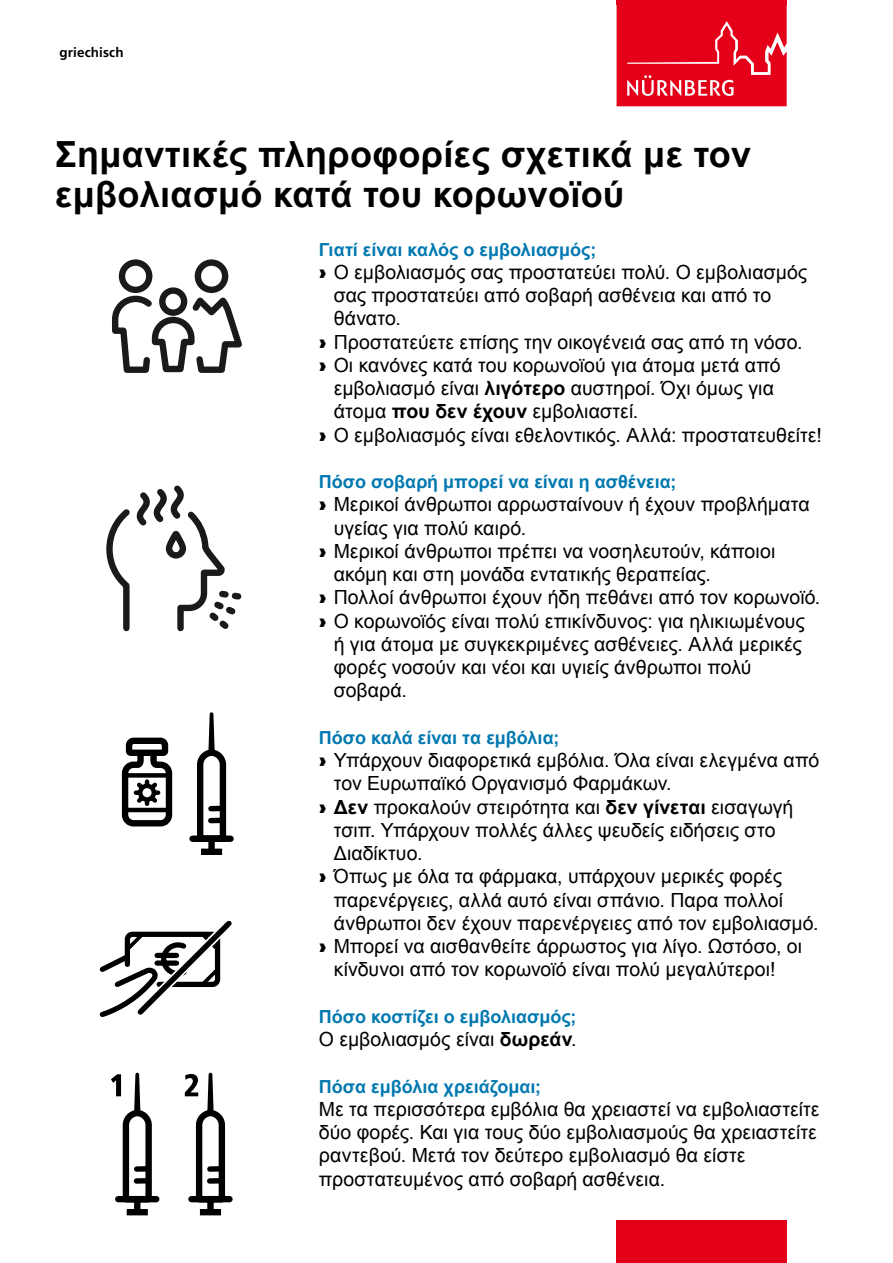
<style>
.page{position:relative;width:893px;height:1263px;background:#fff}
.page>*{position:absolute;margin:0;border:0;box-sizing:border-box;transform-origin:0 0}
.t1{font:700 36px/40.5px "Arial";letter-spacing:.01em;color:#000}
.Fließtext_FS{font:19.5px/23.2px "Arial";color:#000}
.Arial_bold_blau_13_1{font:700 18px "Arial";color:#0078b0}
.Fließtext_bold{font:700 13.5px "Frutiger LT Std";letter-spacing:.01em;color:#000}
.s1{font-family:"Frutiger LT Std";font-weight:900}
.s2{font-weight:700}
</style>
<div class="page">
<div style="left:617px;top:1220px;width:170px;height:43px;background:#e30018"></div>
<svg style="left:617px;top:0;width:170px;height:106px;background:#e5142a"></svg>
<svg style="left:112px;top:259px;width:130px;height:114px"></svg>
<svg style="left:106px;top:485px;width:136px;height:147px"></svg>
<svg style="left:121px;top:737px;width:52px;height:90px"></svg>
<svg style="left:189px;top:712px;width:45px;height:143px"></svg>
<div style="left:204px;top:849px;width:15px;height:6px;background:#000"></div>
<svg style="left:111px;top:1073px;width:49px;height:143px"></svg>
<svg style="left:185px;top:1073px;width:48px;height:143px"></svg>
<svg style="left:99px;top:921px;width:133px;height:96px"></svg>
<p class="Fließtext_bold" style="left:60px;top:44px;width:66px">griechisch</p>
<p class="t1" style="left:55px;top:135px;width:697px">Σημαντικές πληροφορίες σχετικά με τον εμβολιασμό κατά του κορωνοϊού</p>
<p class="Arial_bold_blau_13_1" style="left:319px;top:237px;width:279px">Γιατί είναι καλός ο εμβολιασμός;</p>
<p class="Fließtext_FS" style="left:334px;top:260px;width:475px;text-indent:-15px"><span class="s1">›</span> Ο εμβολιασμός σας προστατεύει πολύ. Ο εμβολιασμός σας προστατεύει από σοβαρή ασθένεια και από το θάνατο.</p>
<p class="Fließtext_FS" style="left:319px;top:330px;width:485px"><span class="s1">›</span> Προστατεύετε επίσης την οικογένειά σας από τη νόσο.</p>
<p class="Fließtext_FS" style="left:334px;top:353px;width:449px;text-indent:-15px"><span class="s1">›</span> Οι κανόνες κατά του κορωνοϊού για άτομα μετά από εμβολιασμό είναι <span class="s2">λιγότερο</span> αυστηροί. Όχι όμως για άτομα <span class="s2">που δεν έχουν</span> εμβολιαστεί.</p>
<p class="Fließtext_FS" style="left:319px;top:423px;width:504px"><span class="s1">›</span> Ο εμβολιασμός είναι εθελοντικός. Αλλά: προστατευθείτε!</p>
<p class="Arial_bold_blau_13_1" style="left:319px;top:470px;width:359px">Πόσο σοβαρή μπορεί να είναι η ασθένεια;</p>
<p class="Fließtext_FS" style="left:334px;top:493px;width:477px;text-indent:-15px"><span class="s1">›</span> Μερικοί άνθρωποι αρρωσταίνουν ή έχουν προβλήματα υγείας για πολύ καιρό.</p>
<p class="Fließtext_FS" style="left:334px;top:539px;width:443px;text-indent:-15px"><span class="s1">›</span> Μερικοί άνθρωποι πρέπει να νοσηλευτούν, κάποιοι ακόμη και στη μονάδα εντατικής θεραπείας.</p>
<p class="Fließtext_FS" style="left:319px;top:586px;width:503px"><span class="s1">›</span> Πολλοί άνθρωποι έχουν ήδη πεθάνει από τον κορωνοϊό.</p>
<p class="Fließtext_FS" style="left:334px;top:609px;width:473px;text-indent:-15px"><span class="s1">›</span> Ο κορωνοϊός είναι πολύ επικίνδυνος: για ηλικιωμένους ή για άτομα με συγκεκριμένες ασθένειες. Αλλά μερικές φορές νοσούν και νέοι και υγιείς άνθρωποι πολύ σοβαρά.</p>
<p class="Arial_bold_blau_13_1" style="left:319px;top:725px;width:242px">Πόσο καλά είναι τα εμβόλια;</p>
<p class="Fließtext_FS" style="left:334px;top:749px;width:487px;text-indent:-15px"><span class="s1">›</span> Υπάρχουν διαφορετικά εμβόλια. Όλα είναι ελεγμένα από τον Ευρωπαϊκό Οργανισμό Φαρμάκων.</p>
<p class="Fließtext_FS" style="left:334px;top:795px;width:461px;text-indent:-15px"><span class="s1">›</span> <span class="s2">Δεν</span> προκαλούν στειρότητα και <span class="s2">δεν γίνεται</span> εισαγωγή τσιπ. Υπάρχουν πολλές άλλες ψευδείς ειδήσεις στο<br>Διαδίκτυο.</p>
<p class="Fließtext_FS" style="left:334px;top:865px;width:486px;text-indent:-15px"><span class="s1">›</span> Όπως με όλα τα φάρμακα, υπάρχουν μερικές φορές παρενέργειες, αλλά αυτό είναι σπάνιο. Παρα πολλοί άνθρωποι δεν έχουν παρενέργειες από τον εμβολιασμό.</p>
<p class="Fließtext_FS" style="left:334px;top:935px;width:470px;text-indent:-15px"><span class="s1">›</span> Μπορεί να αισθανθείτε άρρωστος για λίγο. Ωστόσο, οι κίνδυνοι από τον κορωνοϊό είναι πολύ μεγαλύτεροι!</p>
<p class="Arial_bold_blau_13_1" style="left:319px;top:1004px;width:259px">Πόσο κοστίζει ο εμβολιασμός;</p>
<p class="Fließtext_FS" style="left:319px;top:1028px;width:259px">Ο εμβολιασμός είναι <span class="s2">δωρεάν</span>.</p>
<p class="Arial_bold_blau_13_1" style="left:319px;top:1074px;width:224px">Πόσα εμβόλια χρειάζομαι;</p>
<p class="Fließtext_FS" style="left:319px;top:1097px;width:502px">Με τα περισσότερα εμβόλια θα χρειαστεί να εμβολιαστείτε δύο φορές. Και για τους δύο εμβολιασμούς θα χρειαστείτε ραντεβού. Μετά τον δεύτερο εμβολιασμό θα είστε προστατευμένος από σοβαρή ασθένεια.</p>
</div>
